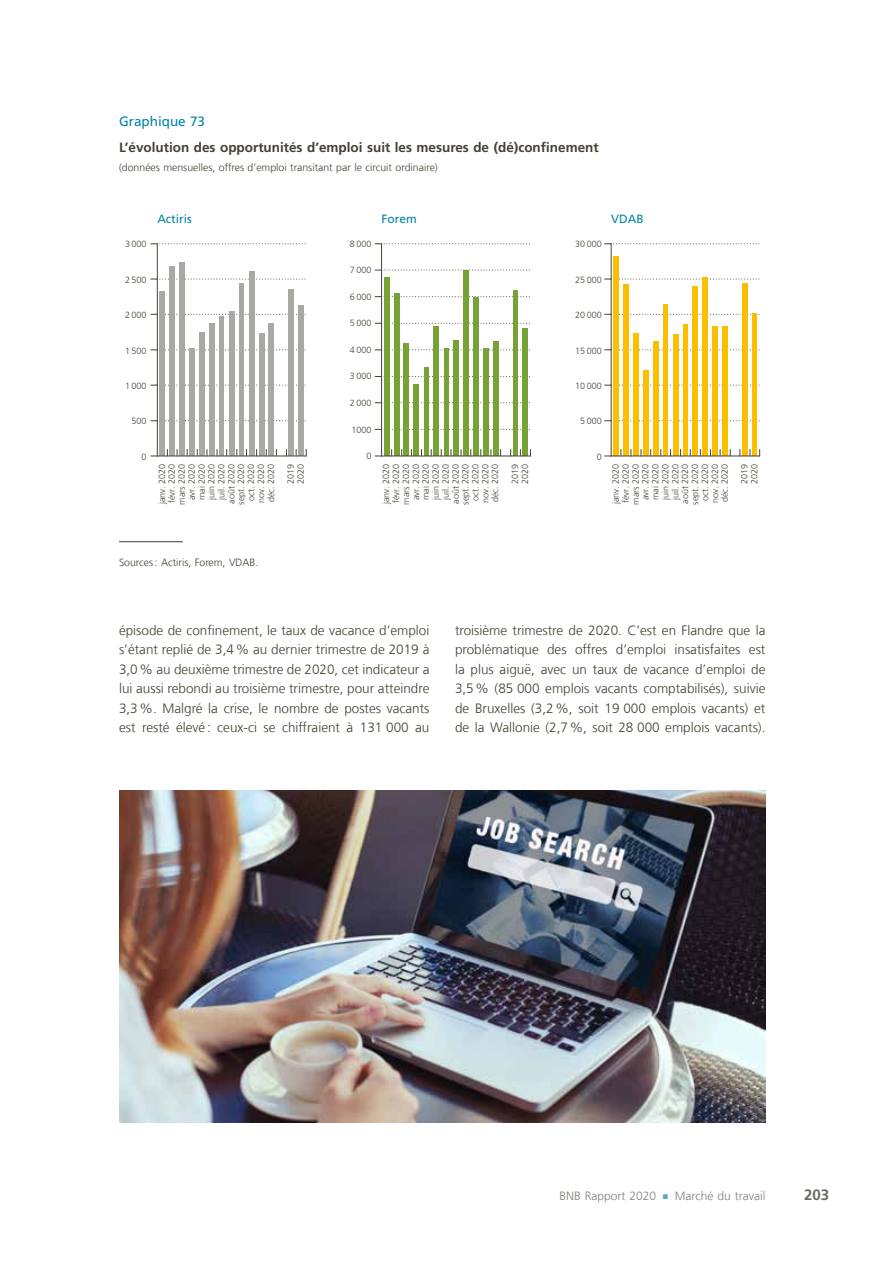
<style>
.page{position:relative;width:893px;height:1263px;background:#fff}
.page>*{position:absolute;margin:0;border:0;box-sizing:border-box;transform-origin:0 0}
.t1{font:700 15px "Frutiger LT Com";color:#6d6a63}
.t2{font:300 13.5px/19.5px "Frutiger LT Com";color:#454034;text-align:justify}
.t3{font:700 13.5px "Frutiger LT Com";color:#454034}
.t4{font:13.5px "Frutiger LT Com";color:#0085a4}
.t5{font:300 12px "Frutiger LT Com";color:#81807a}
.t6{font:12px "Frutiger LT Com";color:#0085a4}
.t7{font:300 10.5px "Frutiger LT Com";color:#454034}
.t8{font:300 9px/9.9px "Frutiger LT Com";color:#454135}
.s1{color:#5ea9c1}
</style>
<div class="page">
<img style="left:119px;top:790px;width:646px;height:332px">
<div style="left:160px;top:291px;width:5px;height:165px;background:#a8a8a5"></div>
<div style="left:170px;top:266px;width:5px;height:190px;background:#a8a8a5"></div>
<div style="left:180px;top:262px;width:5px;height:194px;background:#a8a8a5"></div>
<div style="left:190px;top:348px;width:5px;height:108px;background:#a8a8a5"></div>
<div style="left:199px;top:332px;width:5px;height:124px;background:#a8a8a5"></div>
<div style="left:209px;top:323px;width:5px;height:133px;background:#a8a8a5"></div>
<hr style="left:220px;top:316px;width:4px;height:140px;background:#a8a8a5">
<div style="left:229px;top:311px;width:5px;height:145px;background:#a8a8a5"></div>
<div style="left:239px;top:284px;width:5px;height:172px;background:#a8a8a5"></div>
<div style="left:249px;top:272px;width:5px;height:184px;background:#a8a8a5"></div>
<div style="left:259px;top:334px;width:5px;height:122px;background:#a8a8a5"></div>
<div style="left:269px;top:323px;width:5px;height:133px;background:#a8a8a5"></div>
<div style="left:289px;top:289px;width:5px;height:167px;background:#a8a8a5"></div>
<div style="left:299px;top:305px;width:5px;height:151px;background:#a8a8a5"></div>
<svg style="left:150px;top:420px;width:156px;height:1px"></svg>
<svg style="left:150px;top:385px;width:156px;height:1px"></svg>
<svg style="left:150px;top:349px;width:156px;height:1px"></svg>
<svg style="left:150px;top:314px;width:156px;height:1px"></svg>
<svg style="left:150px;top:279px;width:156px;height:1px"></svg>
<svg style="left:150px;top:243px;width:156px;height:1px"></svg>
<hr style="left:157px;top:243px;width:1px;height:213px;background:#454135">
<div style="left:614px;top:256px;width:5px;height:200px;background:#fbbe00"></div>
<div style="left:623px;top:285px;width:5px;height:171px;background:#fbbe00"></div>
<div style="left:633px;top:333px;width:5px;height:123px;background:#fbbe00"></div>
<div style="left:643px;top:370px;width:5px;height:86px;background:#fbbe00"></div>
<div style="left:653px;top:341px;width:5px;height:115px;background:#fbbe00"></div>
<div style="left:663px;top:305px;width:5px;height:151px;background:#fbbe00"></div>
<div style="left:673px;top:334px;width:5px;height:122px;background:#fbbe00"></div>
<div style="left:683px;top:324px;width:5px;height:132px;background:#fbbe00"></div>
<div style="left:693px;top:287px;width:5px;height:169px;background:#fbbe00"></div>
<div style="left:703px;top:278px;width:5px;height:178px;background:#fbbe00"></div>
<div style="left:713px;top:327px;width:5px;height:129px;background:#fbbe00"></div>
<div style="left:723px;top:327px;width:5px;height:129px;background:#fbbe00"></div>
<div style="left:742px;top:284px;width:5px;height:172px;background:#fbbe00"></div>
<div style="left:752px;top:314px;width:5px;height:142px;background:#fbbe00"></div>
<svg style="left:604px;top:420px;width:156px;height:1px"></svg>
<svg style="left:604px;top:385px;width:156px;height:1px"></svg>
<svg style="left:604px;top:349px;width:156px;height:1px"></svg>
<svg style="left:604px;top:314px;width:156px;height:1px"></svg>
<svg style="left:604px;top:279px;width:156px;height:1px"></svg>
<svg style="left:604px;top:243px;width:156px;height:1px"></svg>
<hr style="left:611px;top:243px;width:1px;height:213px;background:#454135">
<hr style="left:157px;top:456px;width:150px;height:1px;background:#454135">
<div style="left:384px;top:278px;width:5px;height:178px;background:#76a236"></div>
<div style="left:394px;top:293px;width:5px;height:163px;background:#76a236"></div>
<div style="left:404px;top:343px;width:5px;height:113px;background:#76a236"></div>
<div style="left:414px;top:384px;width:5px;height:72px;background:#76a236"></div>
<div style="left:424px;top:368px;width:5px;height:88px;background:#76a236"></div>
<div style="left:434px;top:326px;width:5px;height:130px;background:#76a236"></div>
<hr style="left:444px;top:348px;width:4px;height:108px;background:#76a236">
<div style="left:453px;top:340px;width:5px;height:116px;background:#76a236"></div>
<div style="left:464px;top:270px;width:5px;height:186px;background:#76a236"></div>
<div style="left:473px;top:297px;width:5px;height:159px;background:#76a236"></div>
<div style="left:483px;top:349px;width:5px;height:107px;background:#76a236"></div>
<div style="left:493px;top:341px;width:5px;height:115px;background:#76a236"></div>
<div style="left:513px;top:291px;width:5px;height:165px;background:#76a236"></div>
<div style="left:523px;top:328px;width:5px;height:128px;background:#76a236"></div>
<svg style="left:375px;top:429px;width:155px;height:1px"></svg>
<svg style="left:375px;top:402px;width:155px;height:1px"></svg>
<svg style="left:375px;top:376px;width:155px;height:1px"></svg>
<svg style="left:375px;top:349px;width:155px;height:1px"></svg>
<svg style="left:375px;top:323px;width:155px;height:1px"></svg>
<svg style="left:375px;top:296px;width:155px;height:1px"></svg>
<svg style="left:375px;top:270px;width:155px;height:1px"></svg>
<svg style="left:375px;top:243px;width:155px;height:1px"></svg>
<hr style="left:381px;top:243px;width:1px;height:213px;background:#454135">
<hr style="left:381px;top:456px;width:150px;height:1px;background:#454135">
<hr style="left:611px;top:456px;width:149px;height:1px;background:#454135">
<hr style="left:119px;top:541px;width:64px;height:1px;background:#454034">
<p class="t4" style="left:119px;top:113px;width:88px">Graphique 73</p>
<p class="t3" style="left:119px;top:139px;width:481px">L’évolution des opportunités d’emploi suit les mesures de (dé)confinement</p>
<p class="t7" style="left:119px;top:161px;width:320px">(données mensuelles, offres d’emploi transitant par le circuit ordinaire)</p>
<p class="t6" style="left:157px;top:211px;width:36px">Actiris</p>
<p class="t6" style="left:611px;top:211px;width:34px">VDAB</p>
<p class="t6" style="left:382px;top:211px;width:37px">Forem</p>
<p class="t8" style="left:125px;top:239px;width:23px">3 000</p>
<p class="t8" style="left:350px;top:238px;width:23px">8 000</p>
<p class="t8" style="left:575px;top:239px;width:28px">30 000</p>
<p class="t8" style="left:350px;top:265px;width:23px">7 000</p>
<p class="t8" style="left:125px;top:275px;width:23px">2 500</p>
<p class="t8" style="left:575px;top:275px;width:28px">25 000</p>
<p class="t8" style="left:350px;top:292px;width:23px">6 000</p>
<p class="t8" style="left:125px;top:310px;width:23px">2 000</p>
<p class="t8" style="left:350px;top:318px;width:23px">5 000</p>
<p class="t8" style="left:575px;top:310px;width:28px">20 000</p>
<p class="t8" style="left:125px;top:346px;width:23px">1 500</p>
<p class="t8" style="left:350px;top:345px;width:23px">4 000</p>
<p class="t8" style="left:575px;top:346px;width:28px">15 000</p>
<p class="t8" style="left:350px;top:371px;width:23px">3 000</p>
<p class="t8" style="left:125px;top:381px;width:23px">1 000</p>
<p class="t8" style="left:575px;top:381px;width:28px">10 000</p>
<p class="t8" style="left:350px;top:398px;width:23px">2 000</p>
<p class="t8" style="left:132px;top:416px;width:16px">500</p>
<p class="t8" style="left:351px;top:424px;width:21px">1000</p>
<p class="t8" style="left:580px;top:416px;width:23px">5 000</p>
<p class="t8" style="left:142px;top:452px;width:6px">0</p>
<p class="t8" style="left:366px;top:451px;width:6px">0</p>
<p class="t8" style="left:597px;top:452px;width:6px">0</p>
<p class="t8" style="left:286px;top:484px;width:21px;rotate:-90deg">2019<br>2020</p>
<p class="t8" style="left:510px;top:484px;width:21px;rotate:-90deg">2019<br>2020</p>
<p class="t8" style="left:739px;top:484px;width:21px;rotate:-90deg">2019<br>2020</p>
<p class="t8" style="left:157px;top:505px;width:42px;text-align:center;rotate:-90deg">janv. 2020 févr. 2020 mars 2020 avr. 2020 mai 2020 juin 2020 juil. 2020 août 2020 sept. 2020 oct. 2020 nov. 2020 déc. 2020</p>
<p class="t8" style="left:381px;top:505px;width:42px;text-align:center;rotate:-90deg">janv. 2020 févr. 2020 mars 2020 avr. 2020 mai 2020 juin 2020 juil. 2020 août 2020 sept. 2020 oct. 2020 nov. 2020 déc. 2020</p>
<p class="t8" style="left:611px;top:505px;width:42px;text-align:center;rotate:-90deg">janv. 2020 févr. 2020 mars 2020 avr. 2020 mai 2020 juin 2020 juil. 2020 août 2020 sept. 2020 oct. 2020 nov. 2020 déc. 2020</p>
<p class="t7" style="left:119px;top:556px;width:141px">Sources: Actiris, Forem, VDAB.</p>
<p class="t2" style="left:119px;top:620px;width:312px">épisode de confinement, le taux de vacance d’emploi s’étant replié de 3,4% au dernier trimestre de 2019 à 3,0% au deuxième trimestre de 2020, cet indicateur a lui aussi rebondi au troisième trimestre, pour atteindre 3,3%. Malgré la crise, le nombre de postes vacants est resté élevé : ceux-ci se chiffraient à 131 000 au</p>
<p class="t2" style="left:455px;top:620px;width:312px">troisième trimestre de 2020. C’est en Flandre que la problématique des offres d’emploi insatisfaites est la plus aiguë, avec un taux de vacance d’emploi de 3,5% (85 000 emplois vacants comptabilisés), suivie de Bruxelles (3,2%, soit 19 000 emplois vacants) et de la Wallonie (2,7%, soit 28 000 emplois vacants).</p>
<p class="t5" style="left:560px;top:1188px;width:207px">BNB Rapport 2020 <span class="s1">○</span> Marché du travail</p>
<p class="t1" style="left:804px;top:1186px;width:27px">203</p>
</div>
